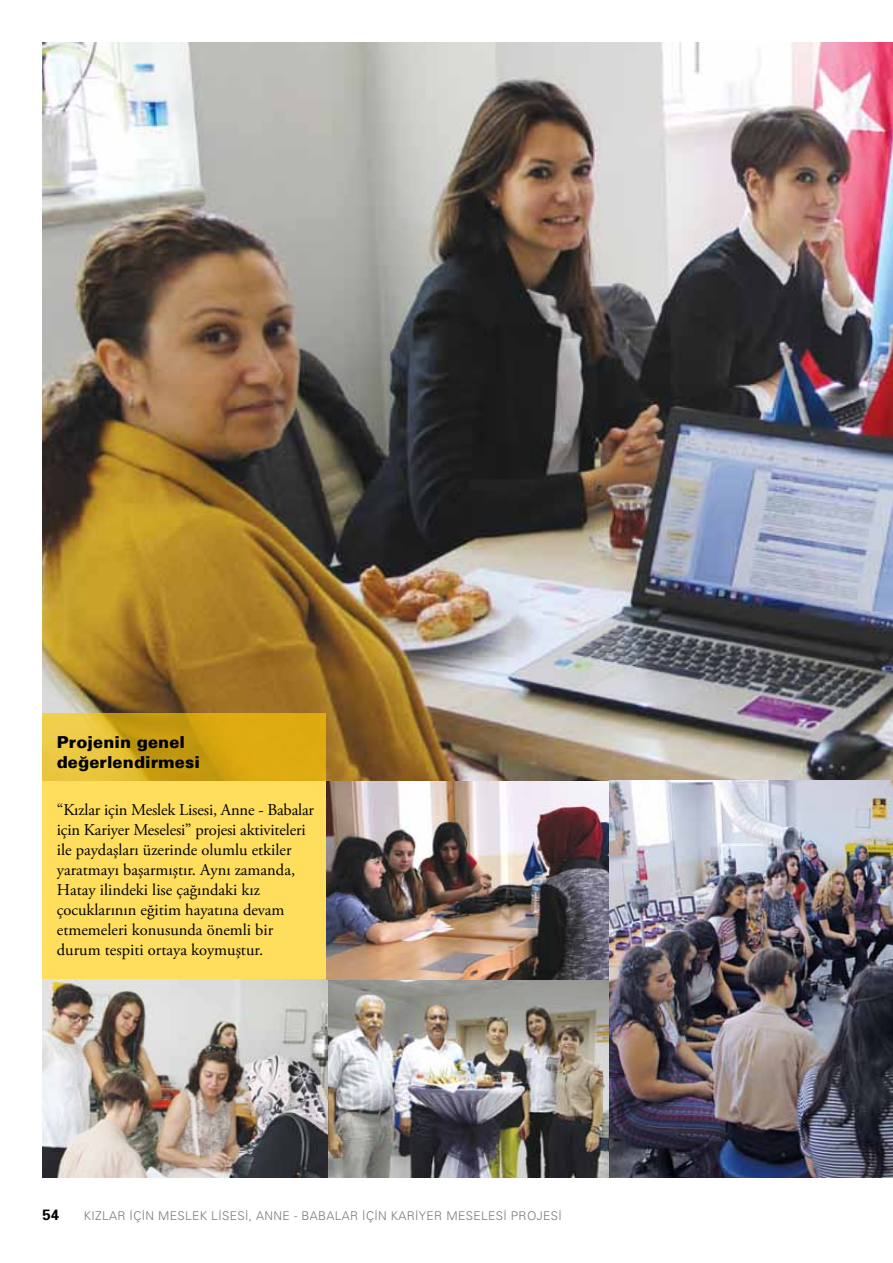
<style>
.page{position:relative;width:893px;height:1263px;background:#fff}
.page>*{position:absolute;margin:0;border:0;box-sizing:border-box;transform-origin:0 0}
.t1{font:16.5px/20px "Adobe Garamond Pro";color:#000}
.t2{font:16.5px/20px "Univers T Black";letter-spacing:.01em;color:#000}
.t3{font:15px "Univers T Bold";color:#000}
.t4{font:12px "Univers T Light";letter-spacing:.03em;color:#77787b}
</style>
<div class="page">
<img style="left:43px;top:979px;width:566px;height:199px">
<img style="left:326px;top:780px;width:283px;height:199px">
<img style="left:43px;top:43px;width:850px;height:737px">
<img style="left:609px;top:780px;width:284px;height:398px">
<svg style="left:43px;top:714px;width:283px;height:265px;background:#f5d04d"></svg>
<p class="t2" style="left:57px;top:732px;width:145px">Projenin genel değerlendirmesi</p>
<p class="t1" style="left:57px;top:800px;width:259px">“Kızlar için Meslek Lisesi, Anne - Babalar için Kariyer Meselesi” projesi aktiviteleri ile paydaşları üzerinde olumlu etkiler yaratmayı başarmıştır. Aynı zamanda, Hatay ilindeki lise çağındaki kız çocuklarının eğitim hayatına devam etmemeleri konusunda önemli bir durum tespiti ortaya koymuştur.</p>
<p class="t3" style="left:43px;top:1205px;width:18px">54</p>
<p class="t4" style="left:84px;top:1209px;width:479px">KIZLAR İÇİN MESLEK LİSESİ, ANNE - BABALAR İÇİN KARİYER MESELESİ PROJESİ</p>
</div>
